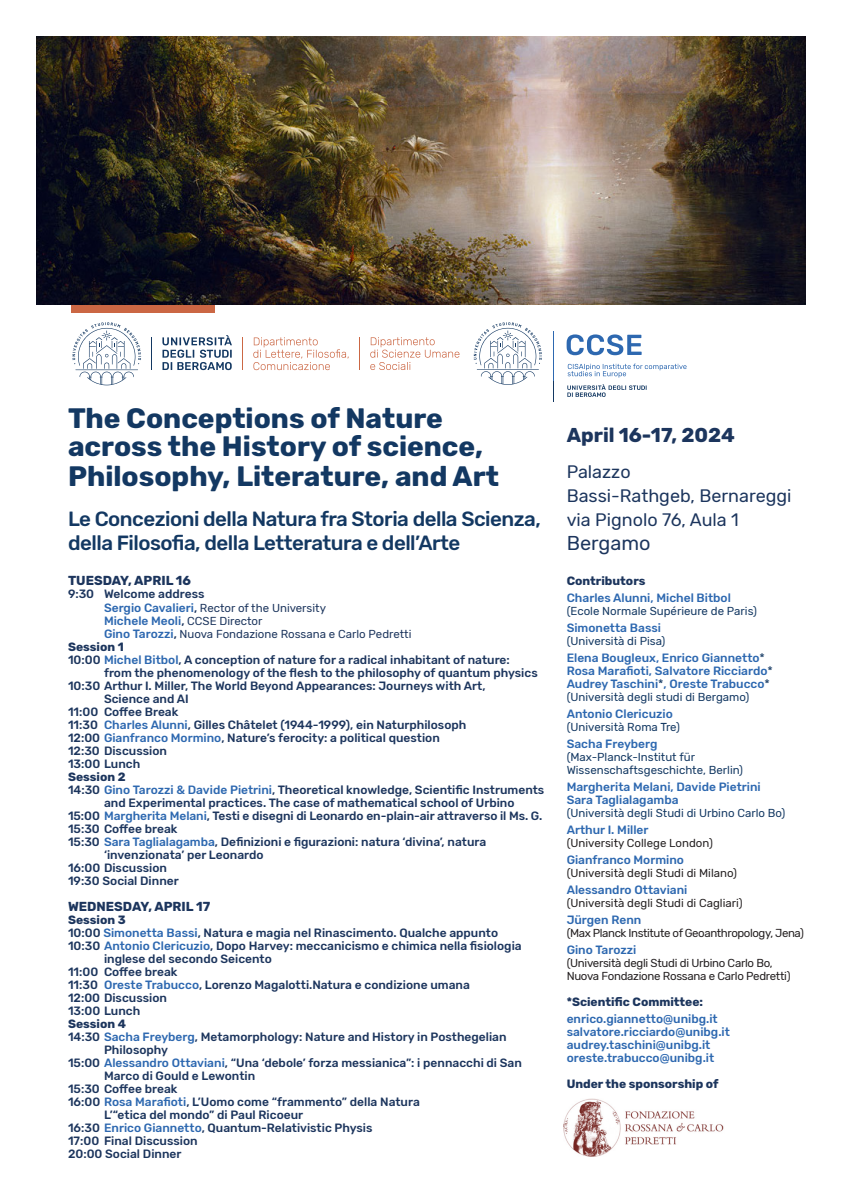
<style>
.page{position:relative;width:842px;height:1191px;background:#fff}
.page>*{position:absolute;margin:0;border:0;box-sizing:border-box;transform-origin:0 0}
.t1{font:700 28px "Rubik";color:#133862}
.t2{font:500 20.5px "Rubik";letter-spacing:-.025em;color:#133862}
.t3{font:700 20px "Rubik";color:#1c355d}
.t4{font:20px "Rubik";color:#1c355d}
.t5{font:18px "Rubik";color:#1c355d}
.t6{font:700 13px "Rubik";color:#1c355d}
.t7{font:500 12px/13px "Rubik";color:#1c355d}
.t8{font:500 12px "Rubik";color:#2d68b0}
.t9{font:700 12px "Rubik";color:#1c355d}
.t10{font:11.5px/13px "Rubik";color:#133862}
.t11{font:11.5px/13px "Rubik";letter-spacing:-.025em;color:#231f20}
.t12{font:11.5px "Rubik";color:#231f20}
.t13{font:11.5px "Rubik";color:#1c355d}
.s1{font-weight:500;font-size:12px;color:#2d68b0}
.s2{font-weight:500;font-size:12px}
.s3{color:#1c355d}
.s4{font-weight:400;font-size:11.5px;color:#1c355d}
.s5{color:#2d68b0}
.s6{font-weight:400;color:#133862}
</style>
<div class="page">
<img style="left:36px;top:36px;width:770px;height:269px">
<div style="left:71px;top:306px;width:143px;height:7px;background:#cb6744"></div>
<svg style="left:253px;top:337px;width:96px;height:33px"></svg>
<svg style="left:72px;top:322px;width:69px;height:63px"></svg>
<svg style="left:162px;top:335px;width:70px;height:35px"></svg>
<hr style="left:151px;top:337px;width:1px;height:33px;background:#133862">
<hr style="left:242px;top:337px;width:1px;height:33px;background:#cb6744">
<svg style="left:370px;top:337px;width:89px;height:33px"></svg>
<hr style="left:359px;top:337px;width:1px;height:33px;background:#cb6744">
<svg style="left:567px;top:384px;width:80px;height:13px"></svg>
<svg style="left:474px;top:322px;width:68px;height:63px"></svg>
<hr style="left:553px;top:331px;width:1px;height:50px;background:#2d68b0">
<svg style="left:567px;top:334px;width:75px;height:21px"></svg>
<svg style="left:553px;top:381px;width:1px;height:21px"></svg>
<svg style="left:568px;top:364px;width:118px;height:13px"></svg>
<img style="left:563px;top:1098px;width:161px;height:58px">
<p class="t1" style="left:68px;top:402px;width:376px">The Conceptions of Nature</p>
<p class="t1" style="left:68px;top:430px;width:417px">across the History of science,</p>
<p class="t1" style="left:68px;top:460px;width:432px">Philosophy, Literature, and Art</p>
<p class="t2" style="left:68px;top:507px;width:474px">Le Concezioni della Natura fra Storia della Scienza,</p>
<p class="t2" style="left:68px;top:531px;width:394px">della Filosofia, della Letteratura e dell’Arte</p>
<p class="t6" style="left:68px;top:573px;width:124px">TUESDAY, APRIL 16</p>
<p class="t7" style="left:68px;top:588px;width:138px">9:30 Welcome address</p>
<p class="t13" style="left:104px;top:601px;width:223px"><span class="s1">Sergio Cavalieri</span><span class="s2">,</span> Rector of the University</p>
<p class="t8" style="left:104px;top:613px;width:160px">Michele Meoli<span class="s3">,</span> <span class="s4">CCSE Director</span></p>
<p class="t13" style="left:104px;top:627px;width:309px"><span class="s1">Gino Tarozzi</span><span class="s2">,</span> Nuova Fondazione Rossana e Carlo Pedretti</p>
<p class="t9" style="left:68px;top:639px;width:57px">Session 1</p>
<p class="t7" style="left:104px;top:653px;width:435px;text-indent:-36px">10:00 <span class="s5">Michel Bitbol</span>, A conception of nature for a radical inhabitant of nature: from the phenomenology of the flesh to the philosophy of quantum physics</p>
<p class="t7" style="left:68px;top:679px;width:419px">10:30 Arthur I. Miller, The World Beyond Appearances: Journeys with Art,</p>
<p class="t7" style="left:104px;top:692px;width:86px">Science and AI</p>
<p class="t7" style="left:68px;top:705px;width:112px">11:00 Coffee Break</p>
<p class="t7" style="left:68px;top:718px;width:400px">11:30 <span class="s5">Charles Alunni</span>, Gilles Châtelet (1944-1999), ein Naturphilosoph</p>
<p class="t7" style="left:68px;top:731px;width:373px">12:00 <span class="s5">Gianfranco Mormino</span>, Nature’s ferocity: a political question</p>
<p class="t7" style="left:68px;top:744px;width:100px">12:30 Discussion</p>
<p class="t7" style="left:68px;top:757px;width:74px">13:00 Lunch</p>
<p class="t9" style="left:68px;top:769px;width:59px">Session 2</p>
<p class="t7" style="left:68px;top:783px;width:478px">14:30 <span class="s5">Gino Tarozzi &amp; Davide Pietrini</span>, Theoretical knowledge, Scientific Instruments</p>
<p class="t7" style="left:104px;top:796px;width:412px">and Experimental practices. The case of mathematical school of Urbino</p>
<p class="t7" style="left:68px;top:809px;width:476px">15:00 <span class="s5">Margherita Melani</span>, Testi e disegni di Leonardo en-plain-air attraverso il Ms. G.</p>
<p class="t7" style="left:68px;top:822px;width:111px">15:30 Coffee break</p>
<p class="t7" style="left:68px;top:835px;width:420px">15:30 <span class="s5">Sara Taglialagamba</span>, Definizioni e figurazioni: natura ‘divina’, natura</p>
<p class="t7" style="left:104px;top:848px;width:161px">‘invenzionata’ per Leonardo</p>
<p class="t7" style="left:68px;top:861px;width:100px">16:00 Discussion</p>
<p class="t7" style="left:68px;top:874px;width:112px">19:30 Social Dinner</p>
<p class="t6" style="left:68px;top:898px;width:144px">WEDNESDAY, APRIL 17</p>
<p class="t9" style="left:68px;top:912px;width:59px">Session 3</p>
<p class="t7" style="left:68px;top:926px;width:432px">10:00 <span class="s5">Simonetta Bassi</span>, Natura e magia nel Rinascimento. Qualche appunto</p>
<p class="t7" style="left:68px;top:939px;width:455px">10:30 <span class="s5">Antonio Clericuzio</span>, Dopo Harvey: meccanicismo e chimica nella fisiologia</p>
<p class="t7" style="left:104px;top:952px;width:169px">inglese del secondo Seicento</p>
<p class="t7" style="left:68px;top:965px;width:111px">11:00 Coffee break</p>
<p class="t7" style="left:68px;top:978px;width:403px">11:30 <span class="s5">Oreste Trabucco</span>, Lorenzo Magalotti.Natura e condizione umana</p>
<p class="t7" style="left:68px;top:991px;width:100px">12:00 Discussion</p>
<p class="t7" style="left:68px;top:1004px;width:74px">13:00 Lunch</p>
<p class="t9" style="left:68px;top:1016px;width:59px">Session 4</p>
<p class="t7" style="left:68px;top:1030px;width:440px">14:30 <span class="s5">Sacha Freyberg</span>, Metamorphology: Nature and History in Posthegelian</p>
<p class="t7" style="left:104px;top:1043px;width:66px">Philosophy</p>
<p class="t7" style="left:68px;top:1056px;width:455px">15:00 <span class="s5">Alessandro Ottaviani</span>, “Una ‘debole’ forza messianica”: i pennacchi di San</p>
<p class="t7" style="left:104px;top:1069px;width:153px">Marco di Gould e Lewontin</p>
<p class="t7" style="left:68px;top:1082px;width:111px">15:30 Coffee break</p>
<p class="t7" style="left:68px;top:1095px;width:353px">16:00 <span class="s5">Rosa Marafioti</span>, L’Uomo come “frammento” della Natura</p>
<p class="t7" style="left:104px;top:1108px;width:201px">L’“etica del mondo” di Paul Ricoeur</p>
<p class="t7" style="left:68px;top:1121px;width:306px">16:30 <span class="s5">Enrico Giannetto</span>, Quantum-Relativistic Physis</p>
<p class="t7" style="left:68px;top:1134px;width:131px">17:00 Final Discussion</p>
<p class="t7" style="left:68px;top:1147px;width:115px">20:00 Social Dinner</p>
<p class="t3" style="left:567px;top:423px;width:170px">April 16-17, 2024</p>
<p class="t5" style="left:567px;top:461px;width:65px">Palazzo</p>
<p class="t5" style="left:567px;top:485px;width:226px">Bassi-Rathgeb, Bernareggi</p>
<p class="t5" style="left:567px;top:509px;width:174px">via Pignolo 76, Aula 1</p>
<p class="t4" style="left:567px;top:531px;width:85px">Bergamo</p>
<p class="t9" style="left:567px;top:573px;width:80px">Contributors</p>
<p class="t8" style="left:567px;top:590px;width:166px">Charles Alunni, Michel Bitbol</p>
<p class="t10" style="left:567px;top:604px;width:192px">(Ecole Normale Supérieure de Paris)</p>
<p class="t8" style="left:567px;top:620px;width:96px">Simonetta Bassi</p>
<p class="t10" style="left:567px;top:634px;width:100px">(Università di Pisa)</p>
<p class="t8" style="left:567px;top:650px;width:200px">Elena Bougleux, Enrico Giannetto<span class="s6">*</span></p>
<p class="t8" style="left:567px;top:663px;width:208px">Rosa Marafioti, Salvatore Ricciardo<span class="s6">*</span></p>
<p class="t8" style="left:567px;top:676px;width:205px">Audrey Taschini<span class="s6">*</span>, Oreste Trabucco<span class="s6">*</span></p>
<p class="t10" style="left:567px;top:690px;width:184px">(Università degli studi di Bergamo)</p>
<p class="t8" style="left:567px;top:706px;width:108px">Antonio Clericuzio</p>
<p class="t10" style="left:567px;top:720px;width:115px">(Università Roma Tre)</p>
<p class="t8" style="left:567px;top:736px;width:92px">Sacha Freyberg</p>
<p class="t10" style="left:567px;top:750px;width:178px">(Max-Planck-Institut für<br>Wissenschaftsgeschichte, Berlin)</p>
<p class="t8" style="left:567px;top:779px;width:196px">Margherita Melani, Davide Pietrini</p>
<p class="t8" style="left:567px;top:792px;width:113px">Sara Taglialagamba</p>
<p class="t10" style="left:567px;top:806px;width:220px">(Università degli Studi di Urbino Carlo Bo)</p>
<p class="t8" style="left:567px;top:822px;width:83px">Arthur I. Miller</p>
<p class="t12" style="left:567px;top:836px;width:148px">(University College London)</p>
<p class="t8" style="left:567px;top:852px;width:119px">Gianfranco Mormino</p>
<p class="t12" style="left:567px;top:866px;width:172px">(Università degli Studi di Milano)</p>
<p class="t8" style="left:567px;top:882px;width:122px">Alessandro Ottaviani</p>
<p class="t12" style="left:567px;top:896px;width:178px">(Università degli Studi di Cagliari)</p>
<p class="t8" style="left:567px;top:912px;width:76px">Jürgen Renn</p>
<p class="t11" style="left:567px;top:926px;width:239px">(Max Planck Institute of Geoanthropology, Jena)</p>
<p class="t8" style="left:567px;top:942px;width:71px">Gino Tarozzi</p>
<p class="t11" style="left:567px;top:956px;width:225px">(Università degli Studi di Urbino Carlo Bo,<br>Nuova Fondazione Rossana e Carlo Pedretti)</p>
<p class="t9" style="left:567px;top:994px;width:138px">*Scientific Committee:</p>
<p class="t8" style="left:567px;top:1011px;width:153px">enrico.giannetto@unibg.it</p>
<p class="t8" style="left:567px;top:1024px;width:165px">salvatore.ricciardo@unibg.it</p>
<p class="t8" style="left:567px;top:1037px;width:145px">audrey.taschini@unibg.it</p>
<p class="t8" style="left:567px;top:1050px;width:149px">oreste.trabucco@unibg.it</p>
<p class="t9" style="left:567px;top:1076px;width:153px">Under the sponsorship of</p>
</div>
